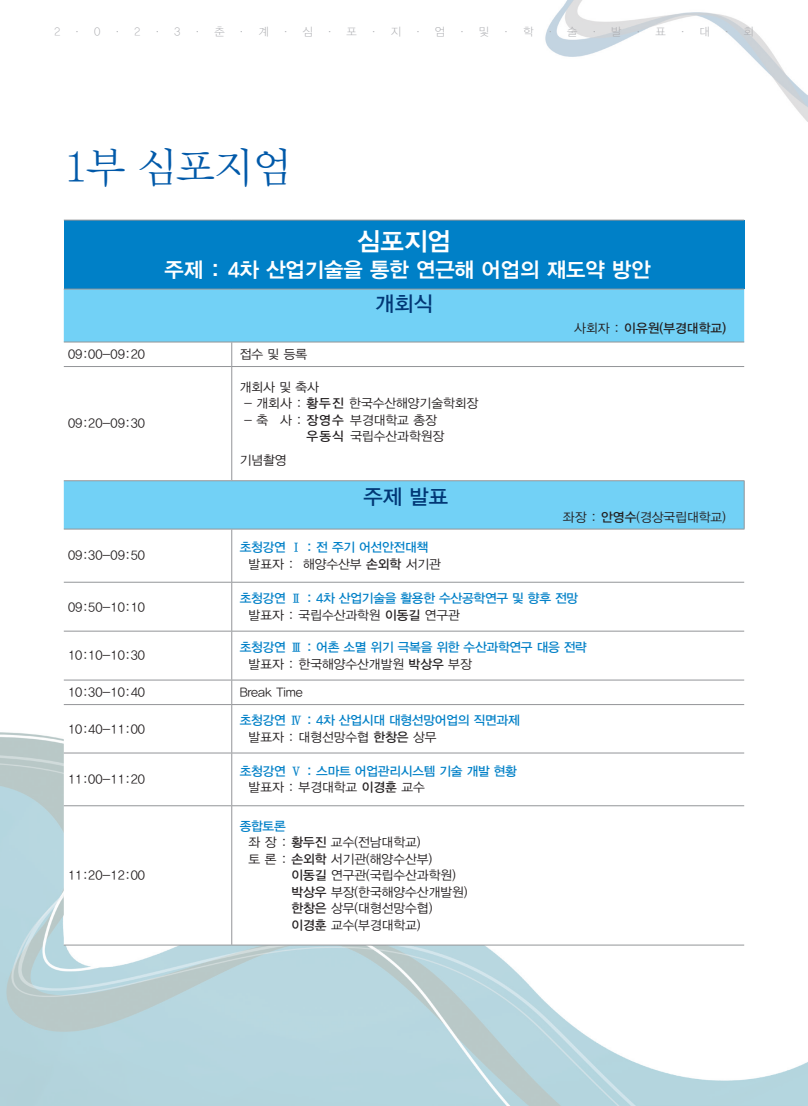
<style>
.page{position:relative;width:808px;height:1106px;background:#fff}
.page>*{position:absolute;margin:0;border:0;box-sizing:border-box;transform-origin:0 0}
.t1{font:42px "YDIY Mj O320";letter-spacing:-.04em;color:#0159a9}
.t2{font:25.5px "YDIYGO340";color:#fff}
.t3{font:21px "YDIYGO340";color:#fff}
.t4{font:21px "YDIYGO330";color:#013775}
.t5{font:12.75px/16.5px "YDIYGO320";color:#231f20}
.t6{font:12.75px "YDIYGO330";letter-spacing:-.02em;color:#0080c7}
.t7{font:12.75px "YDIYGO330";color:#231f20}
.t8{font:11.25px "YDIYGO310";letter-spacing:1em;color:#a8a9ad}
.s1{font-family:"YDIYGO320"}
.s2{font-family:"YDIYGO330"}
.s3{font-family:"YDIY Mj O340"}
</style>
<div class="page">
<img style="left:545px;top:0;width:263px;height:122px">
<img style="left:0;top:704px;width:808px;height:401px">
<div style="left:64px;top:220px;width:680px;height:69px;background:#0080c7"></div>
<div style="left:64px;top:290px;width:680px;height:52px;background:#72d1f6"></div>
<svg style="left:64px;top:343px;width:680px;height:601px"></svg>
<hr style="left:744px;top:481px;width:1px;height:48px;background:#939598">
<hr style="left:64px;top:289px;width:168px;height:1px;background:#939598">
<hr style="left:232px;top:289px;width:512px;height:1px;background:#939598">
<hr style="left:64px;top:342px;width:168px;height:1px;background:#939598">
<hr style="left:232px;top:342px;width:512px;height:1px;background:#939598">
<hr style="left:64px;top:366px;width:168px;height:1px;background:#939598">
<hr style="left:232px;top:366px;width:512px;height:1px;background:#939598">
<hr style="left:64px;top:529px;width:168px;height:1px;background:#939598">
<hr style="left:232px;top:529px;width:512px;height:1px;background:#939598">
<hr style="left:64px;top:582px;width:168px;height:1px;background:#939598">
<hr style="left:232px;top:582px;width:512px;height:1px;background:#939598">
<hr style="left:64px;top:631px;width:168px;height:1px;background:#939598">
<hr style="left:232px;top:631px;width:512px;height:1px;background:#939598">
<hr style="left:64px;top:679px;width:168px;height:1px;background:#939598">
<hr style="left:232px;top:679px;width:512px;height:1px;background:#939598">
<hr style="left:64px;top:704px;width:168px;height:1px;background:#939598">
<hr style="left:232px;top:704px;width:512px;height:1px;background:#939598">
<hr style="left:64px;top:752px;width:168px;height:1px;background:#939598">
<hr style="left:232px;top:752px;width:512px;height:1px;background:#939598">
<hr style="left:64px;top:805px;width:168px;height:1px;background:#939598">
<hr style="left:232px;top:805px;width:512px;height:1px;background:#939598">
<hr style="left:64px;top:944px;width:168px;height:1px;background:#939598">
<hr style="left:232px;top:944px;width:512px;height:1px;background:#939598">
<svg style="left:231px;top:342px;width:1px;height:24px"></svg>
<hr style="left:231px;top:367px;width:1px;height:113px;background:#939598">
<hr style="left:231px;top:529px;width:1px;height:53px;background:#939598">
<hr style="left:231px;top:582px;width:1px;height:49px;background:#939598">
<hr style="left:231px;top:631px;width:1px;height:48px;background:#939598">
<svg style="left:231px;top:680px;width:1px;height:24px"></svg>
<hr style="left:231px;top:705px;width:1px;height:47px;background:#939598">
<hr style="left:231px;top:753px;width:1px;height:52px;background:#939598">
<hr style="left:231px;top:806px;width:1px;height:138px;background:#939598">
<hr style="left:64px;top:220px;width:168px;height:1px;background:#939598">
<hr style="left:232px;top:220px;width:512px;height:1px;background:#939598">
<hr style="left:64px;top:480px;width:168px;height:1px;background:#939598">
<hr style="left:232px;top:480px;width:512px;height:1px;background:#939598">
<p class="t8" style="left:54px;top:25px;width:701px">2ㆍ0ㆍ2ㆍ3ㆍ춘ㆍ계ㆍ심ㆍ포ㆍ지ㆍ엄ㆍ및ㆍ학ㆍ술ㆍ발ㆍ표ㆍ대ㆍ회</p>
<h1 class="t1" style="left:64px;top:146px;width:230px">1부 심포지엄</h1>
<h2 class="t2" style="left:357px;top:227px;width:95px">심포지엄</h2>
<h3 class="t3" style="left:165px;top:258px;width:487px">주제 : 4차 산업기술을 통한 연근해 어업의 재도약 방안</h3>
<h3 class="t4" style="left:375px;top:291px;width:59px">개회식</h3>
<p class="t7" style="left:574px;top:321px;width:153px"><span class="s1">사회자 :</span> 이유원(부경대학교)</p>
<p class="t5" style="left:68px;top:346px;width:78px">09:00-09:20</p>
<p class="t5" style="left:240px;top:346px;width:69px">접수 및 등록</p>
<p class="t5" style="left:68px;top:415px;width:78px">09:20-09:30</p>
<p class="t5" style="left:68px;top:547px;width:78px">09:30-09:50</p>
<p class="t5" style="left:68px;top:598px;width:78px">09:50-10:10</p>
<p class="t5" style="left:68px;top:647px;width:78px">10:10-10:30</p>
<p class="t5" style="left:240px;top:379px;width:81px">개회사 및 축사</p>
<p class="t5" style="left:244px;top:395px;width:236px">- 개회사 : <span class="s2">황두진</span> 한국수산해양기술학회장</p>
<p class="t5" style="left:307px;top:412px;width:139px;text-indent:-62px">- 축 사 : <span class="s2">장영수</span> 부경대학교 총장 <span class="s2">우동식</span> 국립수산과학원장</p>
<p class="t5" style="left:240px;top:452px;width:48px">기념촬영</p>
<h3 class="t4" style="left:363px;top:485px;width:86px">주제 발표</h3>
<p class="t6" style="left:240px;top:540px;width:190px">초청강연 <span class="s3">Ⅰ</span> : 전 주기 어선안전대책</p>
<p class="t5" style="left:249px;top:556px;width:194px">발표자 : 해양수산부 <span class="s2">손외학</span> 서기관</p>
<p class="t5" style="left:563px;top:509px;width:164px">좌장 : <span class="s2">안영수</span>(경상국립대학교)</p>
<p class="t6" style="left:240px;top:591px;width:340px">초청강연 <span class="s3">Ⅱ</span> : 4차 산업기술을 활용한 수산공학연구 및 향후 전망</p>
<p class="t5" style="left:249px;top:607px;width:213px">발표자 : 국립수산과학원 <span class="s2">이동길</span> 연구관</p>
<p class="t6" style="left:240px;top:640px;width:349px">초청강연 <span class="s3">Ⅲ</span> : 어촌 소멸 위기 극복을 위한 수산과학연구 대응 전략</p>
<p class="t5" style="left:249px;top:656px;width:225px">발표자 : 한국해양수산개발원 <span class="s2">박상우</span> 부장</p>
<p class="t5" style="left:68px;top:684px;width:78px">10:30-10:40</p>
<p class="t5" style="left:240px;top:684px;width:65px">Break Time</p>
<p class="t5" style="left:68px;top:720px;width:78px">10:40-11:00</p>
<p class="t6" style="left:240px;top:713px;width:282px">초청강연 <span class="s3">Ⅳ</span> : 4차 산업시대 대형선망어업의 직면과제</p>
<p class="t5" style="left:249px;top:729px;width:189px">발표자 : 대형선망수협 <span class="s2">한창은</span> 상무</p>
<p class="t5" style="left:68px;top:771px;width:78px">11:00-11:20</p>
<p class="t5" style="left:68px;top:867px;width:78px">11:20-12:00</p>
<p class="t6" style="left:240px;top:764px;width:279px">초청강연 <span class="s3">Ⅴ</span> : 스마트 어업관리시스템 기술 개발 현황</p>
<p class="t5" style="left:249px;top:779px;width:178px">발표자 : 부경대학교 <span class="s2">이경훈</span> 교수</p>
<p class="t6" style="left:240px;top:818px;width:48px">종합토론</p>
<p class="t5" style="left:249px;top:834px;width:173px">좌 장 : <span class="s2">황두진</span> 교수(전남대학교)</p>
<p class="t5" style="left:249px;top:850px;width:185px">토 론 : <span class="s2">손외학</span> 서기관(해양수산부)</p>
<p class="t5" style="left:291px;top:867px;width:166px"><span class="s2">이동길</span> 연구관(국립수산과학원)</p>
<p class="t5" style="left:291px;top:883px;width:178px"><span class="s2">박상우</span> 부장(한국해양수산개발원)</p>
<p class="t5" style="left:291px;top:900px;width:142px"><span class="s2">한창은</span> 상무(대형선망수협)</p>
<p class="t5" style="left:291px;top:916px;width:131px"><span class="s2">이경훈</span> 교수(부경대학교)</p>
</div>
